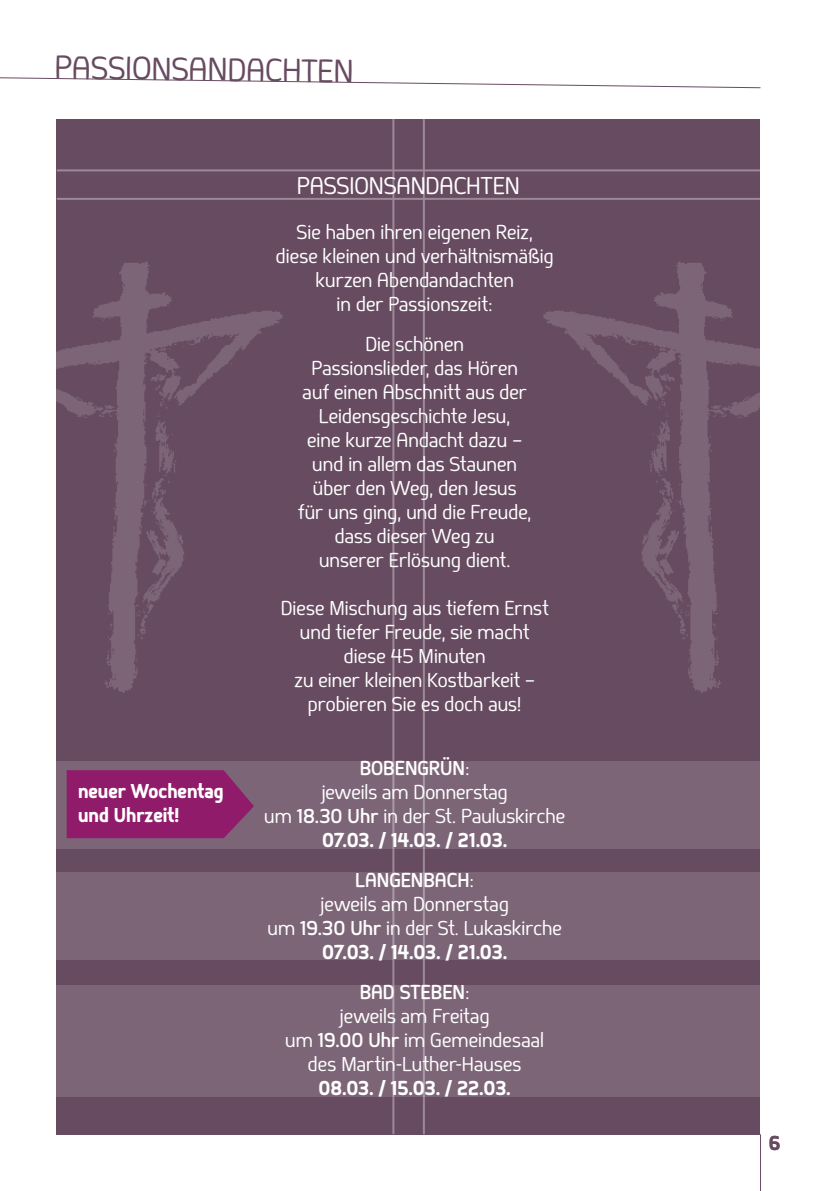
<style>
.page{position:relative;width:840px;height:1191px;background:#fff}
.page>*{position:absolute;margin:0;border:0;box-sizing:border-box;transform-origin:0 0}
.t1{font:32px "Springsteel";color:#674b61}
.Grundtext__10_pt{font:24px "Springsteel";letter-spacing:-.005em;color:#fff}
.Text_10_pt{font:20px/24px "Springsteel";letter-spacing:.005em;color:#fff;text-align:center}
.Text_10_pt-2{font:800 20px/24px "Springsteel";color:#fff}
.Text_10_pt-3{font:700 20px "Springsteel";color:#fff}
.t2{font:800 20px "Springsteel";color:#674b61}
.s1{font-weight:400}
.s2{font-weight:700}
</style>
<div class="page">
<div style="left:56px;top:119px;width:703px;height:1015px;background:#674b61"></div>
<hr style="left:392px;top:119px;width:2px;height:1015px;background:#fff">
<hr style="left:422px;top:119px;width:2px;height:1015px;background:#fff">
<hr style="left:57px;top:169px;width:703px;height:2px;background:#fff">
<hr style="left:57px;top:198px;width:703px;height:2px;background:#fff">
<div style="left:56px;top:872px;width:703px;height:88px;background:#7d6578"></div>
<div style="left:56px;top:984px;width:703px;height:112px;background:#7d6578"></div>
<div style="left:56px;top:760px;width:703px;height:88px;background:#7d6578"></div>
<hr style="left:759px;top:1134px;width:1px;height:57px;background:#674b61">
<svg style="left:0;top:77px;width:760px;height:11px"></svg>
<img style="left:56px;top:249px;width:254px;height:461px">
<img style="left:514px;top:249px;width:246px;height:461px">
<svg style="left:67px;top:770px;width:187px;height:68px;background:#8e216b"></svg>
<p class="t1" style="left:55px;top:48px;width:300px;rotate:1deg">PASSIONSANDACHTEN</p>
<p class="Text_10_pt-2" style="left:78px;top:779px;width:147px">neuer Wochentag und Uhrzeit!</p>
<p class="Grundtext__10_pt" style="left:296px;top:171px;width:224px">PASSIONSANDACHTEN</p>
<p class="Text_10_pt" style="left:276px;top:220px;width:279px">Sie haben ihren eigenen Reiz, diese kleinen und verhältnismäßig</p>
<p class="Text_10_pt" style="left:315px;top:268px;width:200px">kurzen Abendandachten in der Passionszeit:</p>
<p class="Text_10_pt" style="left:302px;top:332px;width:225px">Die schönen<br>Passionslieder, das Hören auf einen Abschnitt aus der<br>Leidensgeschichte Jesu,</p>
<p class="Text_10_pt" style="left:307px;top:428px;width:216px;text-align:left">eine kurze Andacht dazu – und in allem das Staunen über den Weg, den Jesus</p>
<p class="Text_10_pt" style="left:298px;top:500px;width:235px">für uns ging, und die Freude,</p>
<p class="Text_10_pt" style="left:334px;top:524px;width:161px">dass dieser Weg zu</p>
<p class="Text_10_pt" style="left:319px;top:548px;width:193px">unserer Erlösung dient.</p>
<p class="Text_10_pt" style="left:280px;top:596px;width:269px">Diese Mischung aus tiefem Ernst</p>
<p class="Text_10_pt" style="left:300px;top:620px;width:231px">und tiefer Freude, sie macht</p>
<p class="Text_10_pt" style="left:344px;top:644px;width:143px">diese 45 Minuten</p>
<p class="Text_10_pt" style="left:294px;top:668px;width:242px">zu einer kleinen Kostbarkeit –</p>
<p class="Text_10_pt" style="left:307px;top:692px;width:215px">probieren Sie es doch aus!</p>
<p class="Text_10_pt-3" style="left:359px;top:755px;width:111px">BOBENGRÜN<span class="s1">:</span></p>
<p class="Text_10_pt" style="left:321px;top:780px;width:187px">jeweils am Donnerstag</p>
<p class="Text_10_pt" style="left:264px;top:804px;width:302px">um <span class="s2">18.30 Uhr</span> in der St. Pauluskirche</p>
<p class="Text_10_pt-2" style="left:322px;top:827px;width:187px">07.03. / 14.03. / 21.03.</p>
<p class="Text_10_pt-3" style="left:355px;top:867px;width:120px">LANGENBACH<span class="s1">:</span></p>
<p class="Text_10_pt" style="left:320px;top:892px;width:190px">jeweils am Donnerstag</p>
<p class="Text_10_pt" style="left:267px;top:916px;width:295px">um <span class="s2">19.30 Uhr</span> in der St. Lukaskirche</p>
<p class="Text_10_pt-2" style="left:322px;top:939px;width:187px">07.03. / 14.03. / 21.03.</p>
<p class="Text_10_pt-3" style="left:359px;top:979px;width:111px">BAD STEBEN<span class="s1">:</span></p>
<p class="Text_10_pt" style="left:339px;top:1004px;width:151px">jeweils am Freitag</p>
<p class="Text_10_pt" style="left:285px;top:1028px;width:260px">um <span class="s2">19.00 Uhr</span> im Gemeindesaal</p>
<p class="Text_10_pt" style="left:308px;top:1052px;width:215px">des Martin-Luther-Hauses</p>
<p class="Text_10_pt-2" style="left:318px;top:1075px;width:194px">08.03. / 15.03. / 22.03.</p>
<p class="t2" style="left:768px;top:1130px;width:13px">6</p>
</div>
